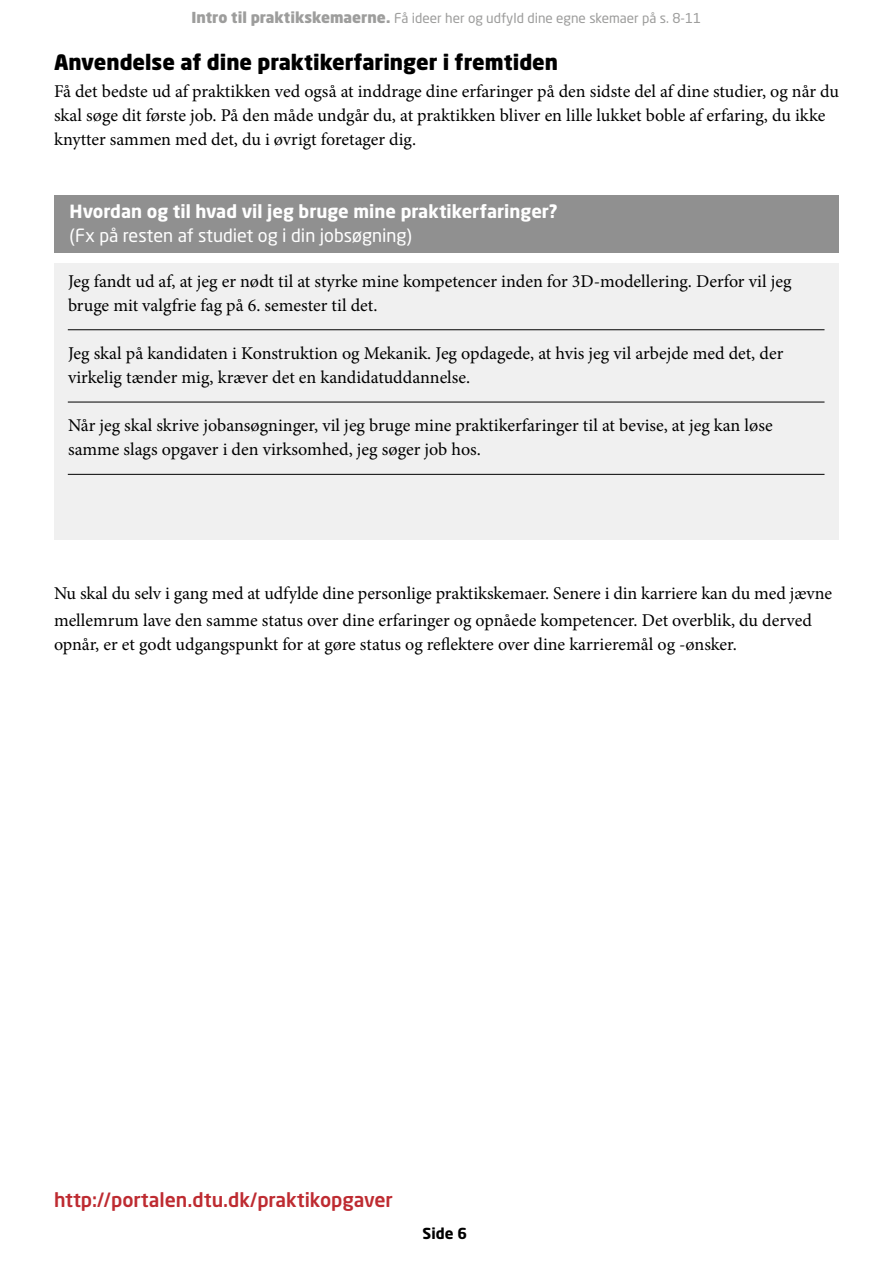
<style>
.page{position:relative;width:893px;height:1263px;background:#fff}
.page>*{position:absolute;margin:0;border:0;box-sizing:border-box;transform-origin:0 0}
.t1{font:900 21px "Neo Sans Std";color:#000}
.t2{font:500 19.5px "Neo Sans Std";color:#be2b31}
.t3{font:18px/24px "Minion Pro";color:#000}
.t4{font:700 18px "Neo Sans Std";color:#fff}
.t5{font:18px "Neo Sans Std";color:#fff}
.t6{font:700 15px "Neo Sans Std";color:#000}
.t7{font:13.5px "Neo Sans Std";color:#9d9d9c}
.s1{font-weight:900;font-size:15px}
</style>
<div class="page">
<div style="left:54px;top:196px;width:785px;height:57px;background:#909090"></div>
<div style="left:54px;top:264px;width:785px;height:276px;background:#f0f0f0"></div>
<hr style="left:68px;top:329px;width:756px;height:1px;background:#000">
<hr style="left:68px;top:402px;width:756px;height:1px;background:#000">
<hr style="left:68px;top:474px;width:756px;height:1px;background:#000">
<p class="t7" style="left:192px;top:10px;width:511px"><span class="s1">Intro til praktikskemaerne.</span> Få ideer her og udfyld dine egne skemaer på s. 8-11</p>
<p class="t1" style="left:54px;top:49px;width:506px">Anvendelse af dine praktikerfaringer i fremtiden</p>
<p class="t3" style="left:54px;top:79px;width:786px">Få det bedste ud af praktikken ved også at inddrage dine erfaringer på den sidste del af dine studier, og når du skal søge dit første job. På den måde undgår du, at praktikken bliver en lille lukket boble af erfaring, du ikke knytter sammen med det, du i øvrigt foretager dig.</p>
<p class="t4" style="left:70px;top:199px;width:490px">Hvordan og til hvad vil jeg bruge mine praktikerfaringer?</p>
<p class="t5" style="left:70px;top:224px;width:344px">(Fx på resten af studiet og i din jobsøgning)</p>
<p class="t3" style="left:68px;top:270px;width:725px">Jeg fandt ud af, at jeg er nødt til at styrke mine kompetencer inden for 3D-modellering. Derfor vil jeg bruge mit valgfrie fag på 6. semester til det.</p>
<p class="t3" style="left:68px;top:342px;width:717px">Jeg skal på kandidaten i Konstruktion og Mekanik. Jeg opdagede, at hvis jeg vil arbejde med det, der virkelig tænder mig, kræver det en kandidatuddannelse.</p>
<p class="t3" style="left:68px;top:414px;width:706px">Når jeg skal skrive jobansøgninger, vil jeg bruge mine praktikerfaringer til at bevise, at jeg kan løse samme slags opgaver i den virksomhed, jeg søger job hos.</p>
<p class="t3" style="left:54px;top:580px;width:780px;line-height:27px">Nu skal du selv i gang med at udfylde dine personlige praktikskemaer. Senere i din karriere kan du med jævne mellemrum lave den samme status over dine erfaringer og opnåede kompetencer. Det overblik, du derved</p>
<p class="t3" style="left:54px;top:632px;width:684px">opnår, er et godt udgangspunkt for at gøre status og reflektere over dine karrieremål og -ønsker.</p>
<p class="t2" style="left:54px;top:1187px;width:340px">http://portalen.dtu.dk/praktikopgaver</p>
<p class="t6" style="left:423px;top:1224px;width:46px">Side 6</p>
</div>
